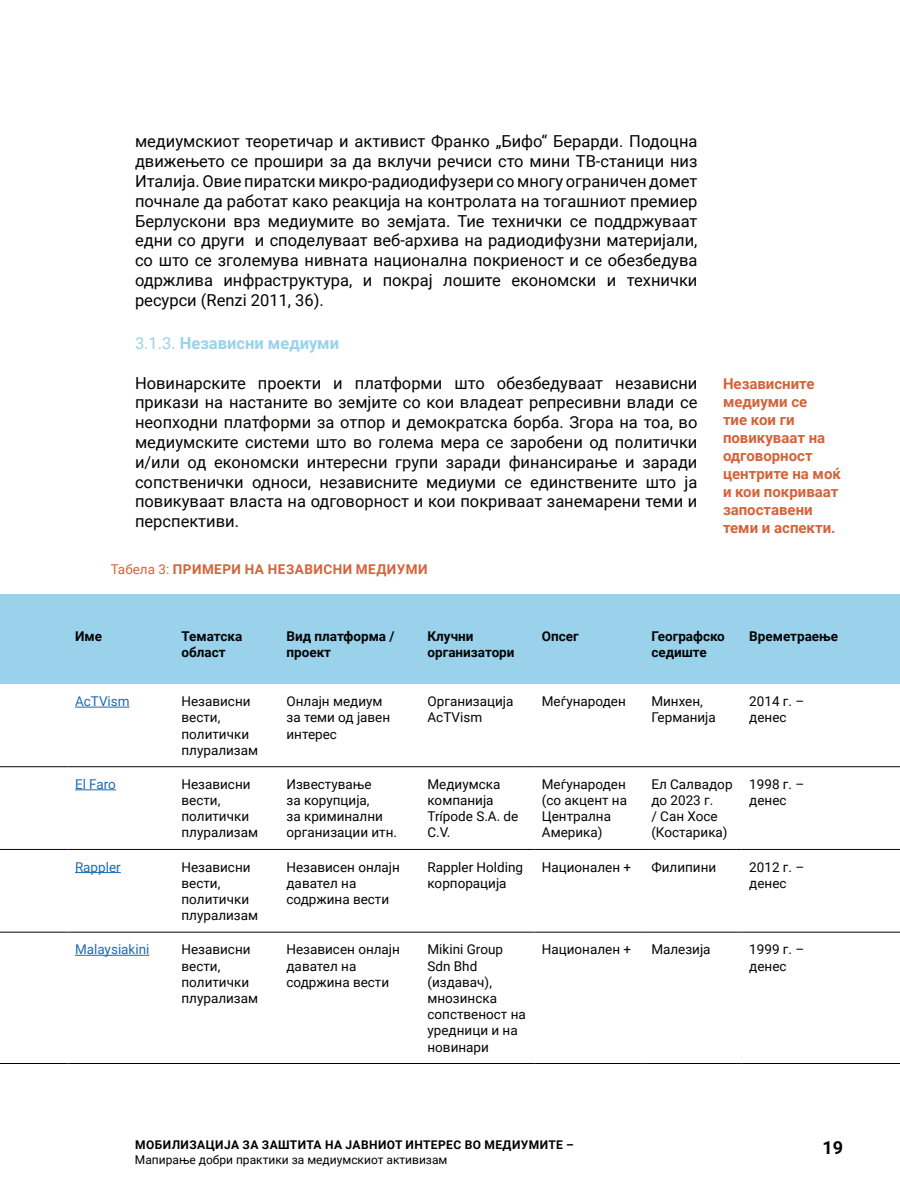
<style>
.page{position:relative;width:900px;height:1200px;background:#fff}
.page>*{position:absolute;margin:0;border:0;box-sizing:border-box;transform-origin:0 0}
.t1{font:700 18px "Roboto";color:#040503}
.t2{font:16.5px/19.8px "Roboto";color:#040503;text-align:justify}
.t3{font:700 16.5px "Roboto";color:#9ad2ec}
.t4{font:700 15px/18px "Roboto";color:#d4633a}
.t5{font:13.5px/16.2px "Roboto";color:#040503}
.t6{font:700 13.5px/16.2px "Roboto";color:#040503}
.t7{font:700 13.5px "Roboto";letter-spacing:.035em;color:#d4633a}
.t8{font:13.5px "Roboto";color:#1e6bb5}
.t9{font:700 12px "Roboto";letter-spacing:.035em;color:#000}
.t10{font:12px "Roboto";color:#000}
.s1{font-weight:400}
</style>
<div class="page">
<div style="left:0;top:594px;width:900px;height:90px;background:#9ad2ec"></div>
<hr style="left:0;top:766px;width:68px;height:1px;background:#040503">
<hr style="left:68px;top:766px;width:106px;height:1px;background:#040503">
<hr style="left:174px;top:766px;width:105px;height:1px;background:#040503">
<hr style="left:279px;top:766px;width:141px;height:1px;background:#040503">
<hr style="left:420px;top:766px;width:114px;height:1px;background:#040503">
<hr style="left:534px;top:766px;width:110px;height:1px;background:#040503">
<hr style="left:644px;top:766px;width:98px;height:1px;background:#040503">
<hr style="left:742px;top:766px;width:104px;height:1px;background:#040503">
<hr style="left:846px;top:766px;width:54px;height:1px;background:#040503">
<hr style="left:0;top:849px;width:68px;height:1px;background:#040503">
<hr style="left:68px;top:849px;width:106px;height:1px;background:#040503">
<hr style="left:174px;top:849px;width:105px;height:1px;background:#040503">
<hr style="left:279px;top:849px;width:141px;height:1px;background:#040503">
<hr style="left:420px;top:849px;width:114px;height:1px;background:#040503">
<hr style="left:534px;top:849px;width:110px;height:1px;background:#040503">
<hr style="left:644px;top:849px;width:98px;height:1px;background:#040503">
<hr style="left:742px;top:849px;width:104px;height:1px;background:#040503">
<hr style="left:846px;top:849px;width:54px;height:1px;background:#040503">
<hr style="left:0;top:932px;width:68px;height:1px;background:#040503">
<hr style="left:68px;top:932px;width:106px;height:1px;background:#040503">
<hr style="left:174px;top:932px;width:105px;height:1px;background:#040503">
<hr style="left:279px;top:932px;width:141px;height:1px;background:#040503">
<hr style="left:420px;top:932px;width:114px;height:1px;background:#040503">
<hr style="left:534px;top:932px;width:110px;height:1px;background:#040503">
<hr style="left:644px;top:932px;width:98px;height:1px;background:#040503">
<hr style="left:742px;top:932px;width:104px;height:1px;background:#040503">
<hr style="left:846px;top:932px;width:54px;height:1px;background:#040503">
<hr style="left:0;top:1063px;width:68px;height:1px;background:#040503">
<hr style="left:68px;top:1063px;width:106px;height:1px;background:#040503">
<hr style="left:174px;top:1063px;width:105px;height:1px;background:#040503">
<hr style="left:279px;top:1063px;width:141px;height:1px;background:#040503">
<hr style="left:420px;top:1063px;width:114px;height:1px;background:#040503">
<hr style="left:534px;top:1063px;width:110px;height:1px;background:#040503">
<hr style="left:644px;top:1063px;width:98px;height:1px;background:#040503">
<hr style="left:742px;top:1063px;width:104px;height:1px;background:#040503">
<hr style="left:846px;top:1063px;width:54px;height:1px;background:#040503">
<hr style="left:75px;top:707px;width:55px;height:1px;background:#1e6bb5">
<hr style="left:75px;top:790px;width:41px;height:1px;background:#1e6bb5">
<hr style="left:75px;top:872px;width:46px;height:1px;background:#1e6bb5">
<hr style="left:75px;top:955px;width:74px;height:1px;background:#1e6bb5">
<p class="t2" style="left:135px;top:131px;width:564px">медиумскиот теоретичар и активист Франко „Бифо“ Берарди. Подоцна движењето се прошири за да вклучи речиси сто мини ТВ-станици низ Италија. Овие пиратски микро-радиодифузери со многу ограничен домет почнале да работат како реакција на контролата на тогашниот премиер Берлускони врз медиумите во земјата. Тие технички се поддржуваат едни со други и споделуваат веб-архива на радиодифузни материјали, со што се зголемува нивната национална покриеност и се обезбедува одржлива инфраструктура, и покрај лошите економски и технички ресурси (Renzi 2011, 36).</p>
<p class="t3" style="left:135px;top:332px;width:206px"><span class="s1">3.1.3.</span> Независни медиуми</p>
<p class="t2" style="left:135px;top:372px;width:564px">Новинарските проекти и платформи што обезбедуваат независни прикази на настаните во земјите со кои владеат репресивни влади се неопходни платформи за отпор и демократска борба. Згора на тоа, во медиумските системи што во голема мера се заробени од политички и/или од економски интересни групи заради финансирање и заради сопственички односи, независните медиуми се единствените што ја повикуваат власта на одговорност и кои покриваат занемарени теми и перспективи.</p>
<p class="t7" style="left:111px;top:559px;width:318px"><span class="s1">Табела 3:</span> ПРИМЕРИ НА НЕЗАВИСНИ МЕДИУМИ</p>
<p class="t4" style="left:723px;top:374px;width:119px">Независните медиуми се<br>тие кои ги повикуваат на одговорност центрите на моќ и кои покриваат запоставени теми и аспекти.</p>
<p class="t6" style="left:75px;top:628px;width:28px">Име</p>
<p class="t6" style="left:182px;top:628px;width:62px">Тематска област</p>
<p class="t6" style="left:287px;top:628px;width:110px">Вид платформа / проект</p>
<p class="t6" style="left:428px;top:628px;width:89px">Клучни организатори</p>
<p class="t6" style="left:542px;top:628px;width:38px">Опсег</p>
<p class="t6" style="left:651px;top:628px;width:75px">Географско седиште</p>
<p class="t6" style="left:749px;top:628px;width:90px">Времетраење</p>
<p class="t8" style="left:75px;top:692px;width:56px">AcTVism</p>
<p class="t5" style="left:182px;top:693px;width:78px">Независни вести, политички плурализам</p>
<p class="t5" style="left:287px;top:693px;width:105px">Онлајн медиум за теми од јавен интерес</p>
<p class="t5" style="left:427px;top:693px;width:87px">Организација<br>AcTVism</p>
<p class="t5" style="left:542px;top:693px;width:86px">Меѓународен</p>
<p class="t5" style="left:651px;top:693px;width:66px">Минхен,<br>Германија</p>
<p class="t5" style="left:749px;top:693px;width:57px">2014 г. – денес</p>
<p class="t8" style="left:75px;top:775px;width:43px">El Faro</p>
<p class="t5" style="left:182px;top:775px;width:78px">Независни вести, политички плурализам</p>
<p class="t5" style="left:287px;top:775px;width:112px">Известување<br>за корупција,<br>за криминални организации итн.</p>
<p class="t5" style="left:427px;top:775px;width:92px">Медиумска компанија<br>Trípode S.A. de<br>C.V.</p>
<p class="t5" style="left:542px;top:775px;width:87px">Меѓународен (со акцент на<br>Централна<br>Америка)</p>
<p class="t5" style="left:651px;top:775px;width:83px">Ел Салвадор до 2023 г.<br>/ Сан Хосе (Костарика)</p>
<p class="t5" style="left:749px;top:775px;width:57px">1998 г. – денес</p>
<p class="t8" style="left:75px;top:857px;width:47px">Rappler</p>
<p class="t5" style="left:182px;top:858px;width:78px">Независни вести, политички плурализам</p>
<p class="t5" style="left:287px;top:858px;width:115px">Независен онлајн давател на содржина вести</p>
<p class="t5" style="left:427px;top:858px;width:97px">Rappler Holding корпорација</p>
<p class="t5" style="left:542px;top:858px;width:91px">Национален +</p>
<p class="t5" style="left:651px;top:858px;width:66px">Филипини</p>
<p class="t5" style="left:749px;top:858px;width:57px">2012 г. – денес</p>
<p class="t8" style="left:75px;top:940px;width:76px">Malaysiakini</p>
<p class="t5" style="left:182px;top:941px;width:78px">Независни вести, политички плурализам</p>
<p class="t5" style="left:287px;top:941px;width:115px">Независен онлајн давател на содржина вести</p>
<p class="t5" style="left:427px;top:941px;width:100px">Mikini Group<br>Sdn Bhd (издавач), мнозинска сопственост на уредници и на новинари</p>
<p class="t5" style="left:542px;top:941px;width:91px">Национален +</p>
<p class="t5" style="left:651px;top:941px;width:61px">Малезија</p>
<p class="t5" style="left:749px;top:941px;width:57px">1999 г. – денес</p>
<p class="t9" style="left:135px;top:1137px;width:440px">МОБИЛИЗАЦИЈА ЗА ЗАШТИТА НА ЈАВНИОТ ИНТЕРЕС ВО МЕДИУМИТЕ –</p>
<p class="t10" style="left:135px;top:1151px;width:314px">Мапирање добри практики за медиумскиот активизам</p>
<p class="t1" style="left:822px;top:1134px;width:22px">19</p>
</div>
